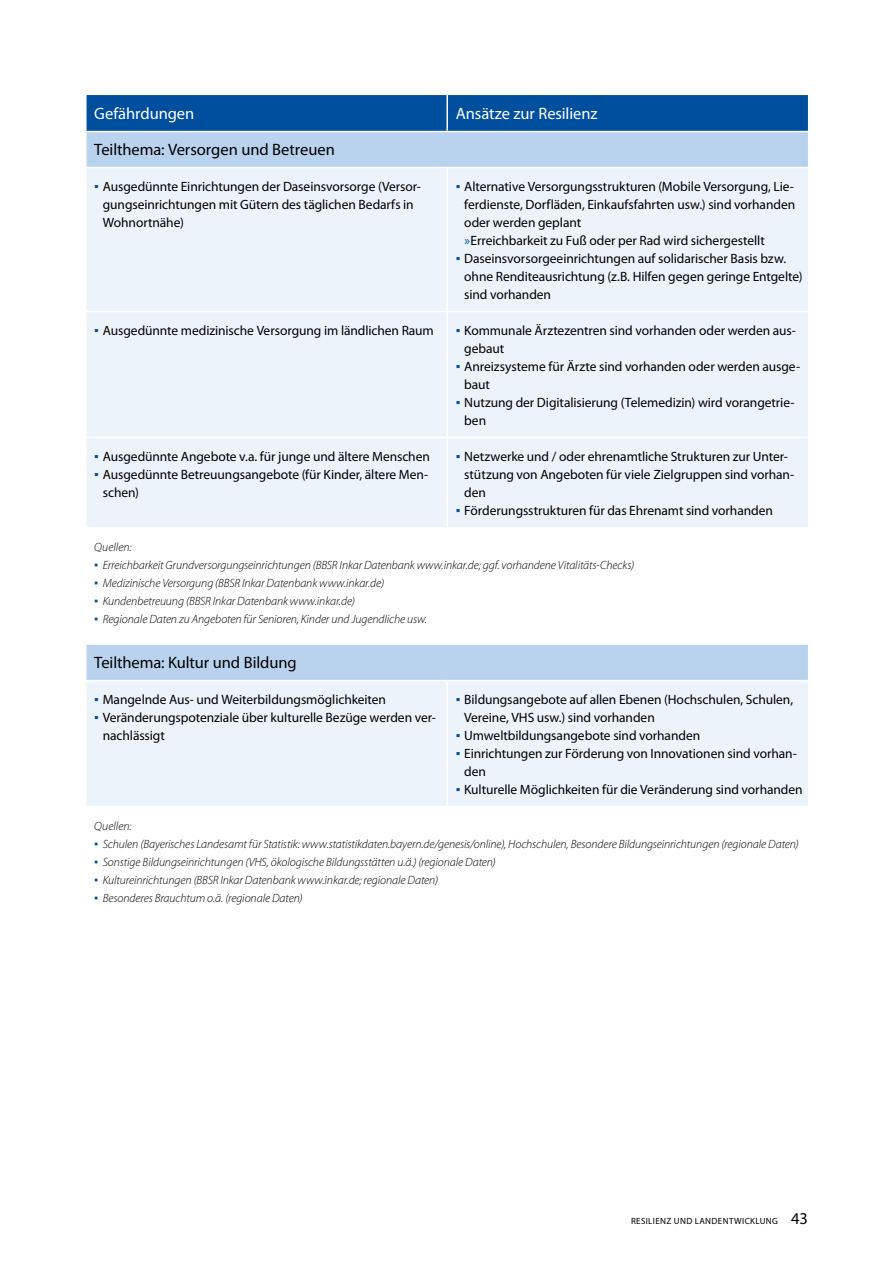
<style>
.page{position:relative;width:893px;height:1263px;background:#fff}
.page>*{position:absolute;margin:0;border:0;box-sizing:border-box;transform-origin:0 0}
.Tabelle_Fliesstext{font:16.5px "Myriad Pro";letter-spacing:-.005em;color:#000}
.t1{font:16.5px "Myriad Pro";letter-spacing:-.005em;color:#fff}
.t2{font:13.5px/18px "Myriad Pro";letter-spacing:-.005em;color:#000}
.Tabelle_Fliesstext-2{font:italic 300 12px "Myriad Pro";letter-spacing:-.01em;color:#000}
.t3{font:9px "Myriad Pro";letter-spacing:.04em;color:#000}
.s1{font-family:"Arial";color:#004f9f}
.s2{color:#004f9f}
.s3{font-family:"Arial";font-weight:400;font-style:normal;color:#004f9f}
.s4{font-size:16.5px}
</style>
<div class="page">
<div style="left:87px;top:95px;width:721px;height:36px;background:#004f9f"></div>
<div style="left:87px;top:132px;width:721px;height:35px;background:#b9d3ef"></div>
<svg style="left:87px;top:168px;width:721px;height:638px;fill:#ecf3fb"></svg>
<hr style="left:446px;top:95px;width:2px;height:36px;background:#fff">
<hr style="left:446px;top:168px;width:2px;height:143px;background:#fff">
<hr style="left:85px;top:311px;width:362px;height:1px;background:#fff">
<hr style="left:447px;top:311px;width:362px;height:1px;background:#fff">
<hr style="left:446px;top:312px;width:2px;height:125px;background:#fff">
<hr style="left:85px;top:437px;width:362px;height:1px;background:#fff">
<hr style="left:447px;top:437px;width:362px;height:1px;background:#fff">
<hr style="left:446px;top:438px;width:2px;height:89px;background:#fff">
<hr style="left:446px;top:681px;width:2px;height:125px;background:#fff">
<hr style="left:85px;top:527px;width:362px;height:1px;background:#fff">
<hr style="left:447px;top:527px;width:362px;height:1px;background:#fff">
<hr style="left:85px;top:643px;width:362px;height:2px;background:#fff">
<hr style="left:447px;top:643px;width:362px;height:2px;background:#fff">
<hr style="left:85px;top:680px;width:362px;height:1px;background:#fff">
<hr style="left:447px;top:680px;width:362px;height:1px;background:#fff">
<p class="t1" style="left:94px;top:103px;width:102px">Gefährdungen</p>
<p class="t1" style="left:456px;top:103px;width:143px">Ansätze zur Resilienz</p>
<p class="Tabelle_Fliesstext" style="left:94px;top:139px;width:242px">Teilthema: Versorgen und Betreuen</p>
<p class="t2" style="left:103px;top:177px;width:320px;text-indent:-9px"><span class="s1">▪</span> Ausgedünnte Einrichtungen der Daseinsvorsorge (Versor&shy;gungseinrichtungen mit Gütern des täglichen Bedarfs in<br>Wohnortnähe)</p>
<p class="t2" style="left:464px;top:177px;width:332px;text-align:justify;text-indent:-9px"><span class="s1">▪</span> Alternative Versorgungsstrukturen (Mobile Versorgung, Lie&shy;ferdienste, Dorfläden, Einkaufsfahrten usw.) sind vorhanden oder werden geplant</p>
<p class="t2" style="left:465px;top:231px;width:302px"><span class="s2">»</span>Erreichbarkeit zu Fuß oder per Rad wird sichergestellt</p>
<p class="t2" style="left:464px;top:249px;width:340px;text-indent:-9px"><span class="s1">▪</span> Daseinsvorsorgeeinrichtungen auf solidarischer Basis bzw. ohne Renditeausrichtung (z.B. Hilfen gegen geringe Entgelte) sind vorhanden</p>
<p class="t2" style="left:94px;top:321px;width:341px"><span class="s1">▪</span> Ausgedünnte medizinische Versorgung im ländlichen Raum</p>
<p class="t2" style="left:464px;top:321px;width:333px;text-indent:-9px"><span class="s1">▪</span> Kommunale Ärztezentren sind vorhanden oder werden aus&shy;gebaut</p>
<p class="t2" style="left:464px;top:357px;width:337px;text-indent:-9px"><span class="s1">▪</span> Anreizsysteme für Ärzte sind vorhanden oder werden ausge&shy;baut</p>
<p class="t2" style="left:464px;top:393px;width:332px;text-indent:-9px"><span class="s1">▪</span> Nutzung der Digitalisierung (Telemedizin) wird vorangetrie&shy;ben</p>
<p class="t2" style="left:94px;top:447px;width:337px"><span class="s1">▪</span> Ausgedünnte Angebote v.a. für junge und ältere Menschen</p>
<p class="t2" style="left:103px;top:465px;width:327px;text-indent:-9px"><span class="s1">▪</span> Ausgedünnte Betreuungsangebote (für Kinder, ältere Men&shy;schen)</p>
<p class="t2" style="left:464px;top:447px;width:332px;text-indent:-9px"><span class="s1">▪</span> Netzwerke und / oder ehrenamtliche Strukturen zur Unter&shy;stützung von Angeboten für viele Zielgruppen sind vorhan&shy;den</p>
<p class="t2" style="left:456px;top:501px;width:319px"><span class="s1">▪</span> Förderungsstrukturen für das Ehrenamt sind vorhanden</p>
<p class="Tabelle_Fliesstext-2" style="left:94px;top:540px;width:39px">Quellen:</p>
<p class="Tabelle_Fliesstext-2" style="left:94px;top:558px;width:542px"><span class="s3">▪</span> Erreichbarkeit Grundversorgungseinrichtungen (BBSR Inkar Datenbank www.inkar.de; ggf. vorhandene Vitalitäts-Checks)</p>
<p class="Tabelle_Fliesstext-2" style="left:94px;top:576px;width:291px"><span class="s3">▪</span> Medizinische Versorgung (BBSR Inkar Datenbank www.inkar.de)</p>
<p class="Tabelle_Fliesstext-2" style="left:94px;top:594px;width:262px"><span class="s3">▪</span> Kundenbetreuung (BBSR Inkar Datenbank www.inkar.de)</p>
<p class="Tabelle_Fliesstext-2" style="left:94px;top:612px;width:334px"><span class="s3">▪</span> Regionale Daten zu Angeboten für Senioren, Kinder und Jugendliche usw.</p>
<p class="Tabelle_Fliesstext" style="left:94px;top:652px;width:204px">Teilthema: Kultur und Bildung</p>
<p class="t2" style="left:94px;top:690px;width:293px"><span class="s1">▪</span> Mangelnde Aus- und Weiterbildungsmöglichkeiten</p>
<p class="t2" style="left:103px;top:708px;width:335px;text-indent:-9px"><span class="s1">▪</span> Veränderungspotenziale über kulturelle Bezüge werden ver&shy;nachlässigt</p>
<p class="t2" style="left:464px;top:690px;width:330px;text-indent:-9px"><span class="s1">▪</span> Bildungsangebote auf allen Ebenen (Hochschulen, Schulen,<br>Vereine, VHS usw.) sind vorhanden</p>
<p class="t2" style="left:456px;top:726px;width:246px"><span class="s1">▪</span> Umweltbildungsangebote sind vorhanden</p>
<p class="t2" style="left:464px;top:744px;width:334px;text-indent:-9px"><span class="s1">▪</span> Einrichtungen zur Förderung von Innovationen sind vorhan&shy;den</p>
<p class="t2" style="left:456px;top:780px;width:348px"><span class="s1">▪</span> Kulturelle Möglichkeiten für die Veränderung sind vorhanden</p>
<p class="Tabelle_Fliesstext-2" style="left:94px;top:819px;width:39px">Quellen:</p>
<p class="Tabelle_Fliesstext-2" style="left:94px;top:837px;width:706px"><span class="s3">▪</span> Schulen (Bayerisches Landesamt für Statistik: www.statistikdaten.bayern.de/genesis/online), Hochschulen, Besondere Bildungseinrichtungen (regionale Daten)</p>
<p class="Tabelle_Fliesstext-2" style="left:94px;top:855px;width:403px"><span class="s3">▪</span> Sonstige Bildungseinrichtungen (VHS, ökologische Bildungsstätten u.ä.) (regionale Daten)</p>
<p class="Tabelle_Fliesstext-2" style="left:94px;top:873px;width:345px"><span class="s3">▪</span> Kultureinrichtungen (BBSR Inkar Datenbank www.inkar.de; regionale Daten)</p>
<p class="Tabelle_Fliesstext-2" style="left:94px;top:891px;width:210px"><span class="s3">▪</span> Besonderes Brauchtum o.ä. (regionale Daten)</p>
<p class="t3" style="left:631px;top:1215px;width:178px">RESILIENZ UND LANDENTWICKLUNG <span class="s4">43</span></p>
</div>
